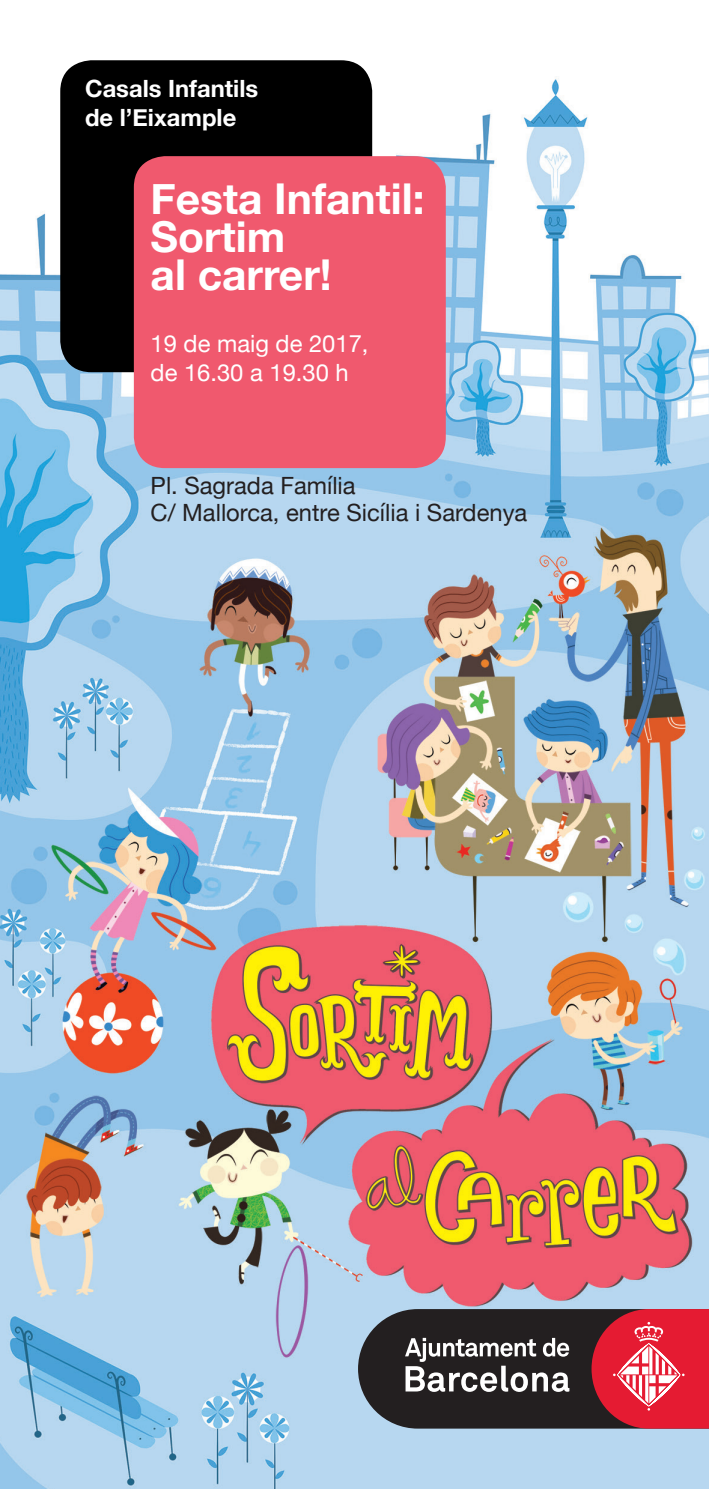
<style>
.page{position:relative;width:709px;height:1489px;background:#fff}
.page>*{position:absolute;margin:0;border:0;box-sizing:border-box;transform-origin:0 0}
.t1{font:700 42.5px "Helvetica Neue";color:#fff}
.t2{font:23.75px "Helvetica Neue";color:#231f20}
.t3{font:23.75px "Helvetica Neue";color:#fff}
.t4{font:700 23.75px "Helvetica Neue";color:#fff}
</style>
<div class="page">
<img style="left:0;top:60px;width:709px;height:1428px">
<div style="left:60px;top:60px;width:312px;height:312px;background:#000;border-radius:31px"></div>
<div style="left:134px;top:156px;width:312px;height:312px;background:#f0596e;border-radius:31px"></div>
<svg style="left:358px;top:1308px;width:351px;height:120px"></svg>
<p class="t4" style="left:85px;top:70px;width:175px">Casals Infantils</p>
<p class="t4" style="left:85px;top:99px;width:153px">de l’Eixample</p>
<p class="t1" style="left:151px;top:166px;width:275px">Festa Infantil:</p>
<p class="t1" style="left:151px;top:203px;width:136px">Sortim</p>
<p class="t1" style="left:151px;top:241px;width:183px">al carrer!</p>
<p class="t3" style="left:151px;top:327px;width:219px">19 de maig de 2017,</p>
<p class="t3" style="left:151px;top:355px;width:200px">de 16.30 a 19.30 h</p>
<p class="t2" style="left:151px;top:468px;width:206px">Pl. Sagrada Família</p>
<p class="t2" style="left:151px;top:495px;width:378px">C/ Mallorca, entre Sicília i Sardenya</p>
</div>
